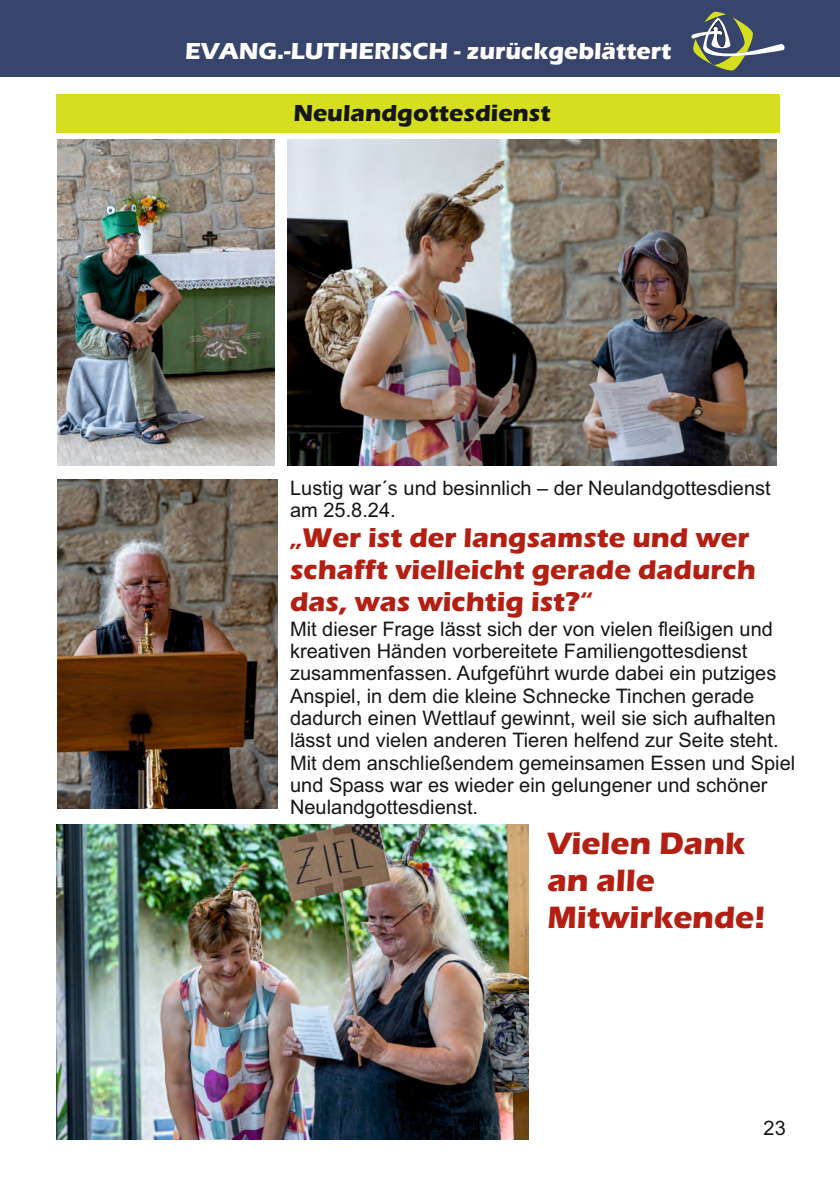
<style>
.page{position:relative;width:840px;height:1191px;background:#fff}
.page>*{position:absolute;margin:0;border:0;box-sizing:border-box;transform-origin:0 0}
.t1{font:700 32px/36.6px "Eras ITC";color:#b31f12}
.t2{font:700 28px/32px "Eras ITC";color:#b31f12}
.t3{font:700 24px "Eras ITC";color:#fff}
.t4{font:700 24px "Eras ITC";color:#151616}
.t5{font:20px/22.4px "Arial";color:#151616}
</style>
<div class="page">
<div style="left:0;top:0;width:839px;height:77px;background:#37446b"></div>
<svg style="left:691px;top:11px;width:94px;height:60px"></svg>
<div style="left:56px;top:94px;width:723px;height:38px;background:#d5df20"></div>
<img style="left:56px;top:824px;width:472px;height:315px">
<img style="left:287px;top:140px;width:489px;height:326px">
<img style="left:58px;top:479px;width:219px;height:329px">
<img style="left:58px;top:140px;width:217px;height:326px">
<p class="t3" style="left:185px;top:42px;width:487px">EVANG.-LUTHERISCH - zurückgeblättert</p>
<p class="t4" style="left:293px;top:105px;width:259px">Neulandgottesdienst</p>
<p class="t5" style="left:290px;top:478px;width:482px">Lustig war´s und besinnlich – der Neulandgottesdienst am 25.8.24.</p>
<p class="t2" style="left:290px;top:524px;width:467px">„Wer ist der langsamste und wer schafft vielleicht gerade dadurch das, was wichtig ist?“</p>
<p class="t5" style="left:290px;top:619px;width:506px">Mit dieser Frage lässt sich der von vielen fleißigen und kreativen Händen vorbereitete Familiengottesdienst zusammenfassen. Aufgeführt wurde dabei ein putziges Anspiel, in dem die kleine Schnecke Tinchen gerade dadurch einen Wettlauf gewinnt, weil sie sich aufhalten lässt und vielen anderen Tieren helfend zur Seite steht.<br>Mit dem anschließendem gemeinsamen Essen und Spiel und Spass war es wieder ein gelungener und schöner Neulandgottesdienst.</p>
<p class="t1" style="left:547px;top:828px;width:219px">Vielen Dank an alle<br>Mitwirkende!</p>
<p class="t5" style="left:763px;top:1118px;width:24px">23</p>
</div>
